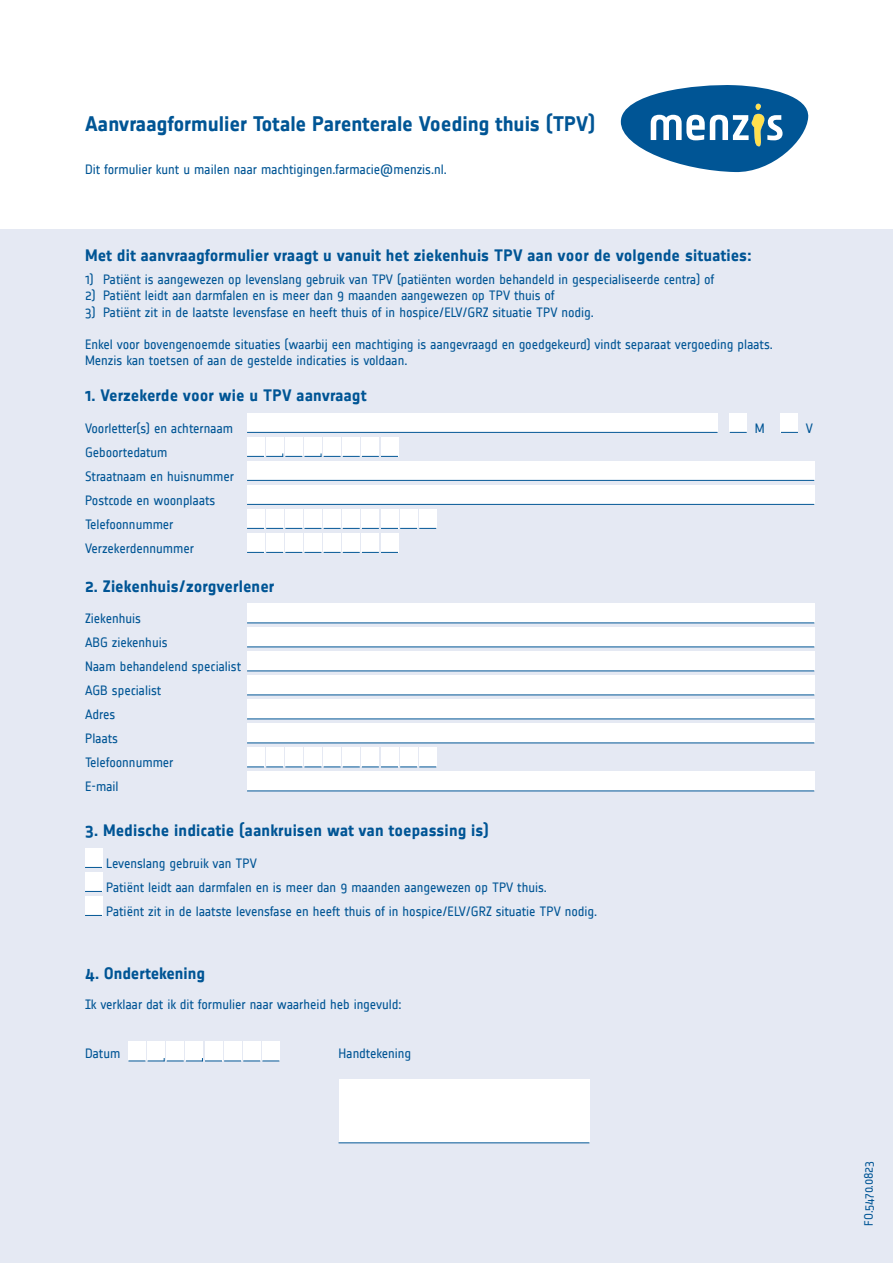
<style>
.page{position:relative;width:893px;height:1263px;background:#fff}
.page>*{position:absolute;margin:0;border:0;box-sizing:border-box;transform-origin:0 0}
.t1{font:700 21px "Notes";letter-spacing:-.005em;color:#005595}
.t2{font:700 16.5px "Notes";letter-spacing:.005em;color:#005595}
.t3{font:13.5px/24px "Notes";letter-spacing:-.005em;color:#005595}
.t4{font:12px "Notes";letter-spacing:-.01em;color:#005595}
</style>
<div class="page">
<div style="left:0;top:230px;width:893px;height:1033px;background:#e5e9f3"></div>
<svg style="left:621px;top:85px;width:187px;height:87px"></svg>
<div style="left:247px;top:413px;width:471px;height:20px;background:#fff"></div>
<hr style="left:247px;top:432px;width:471px;height:1px;background:#005595">
<div style="left:730px;top:413px;width:17px;height:20px;background:#fff"></div>
<svg style="left:730px;top:432px;width:17px;height:1px"></svg>
<div style="left:781px;top:413px;width:17px;height:20px;background:#fff"></div>
<svg style="left:781px;top:432px;width:17px;height:1px"></svg>
<div style="left:247px;top:437px;width:17px;height:20px;background:#fff"></div>
<div style="left:324px;top:437px;width:17px;height:20px;background:#fff"></div>
<div style="left:381px;top:437px;width:17px;height:20px;background:#fff"></div>
<div style="left:285px;top:437px;width:17px;height:20px;background:#fff"></div>
<div style="left:343px;top:437px;width:17px;height:20px;background:#fff"></div>
<div style="left:266px;top:437px;width:17px;height:20px;background:#fff"></div>
<div style="left:304px;top:437px;width:17px;height:20px;background:#fff"></div>
<div style="left:362px;top:437px;width:17px;height:20px;background:#fff"></div>
<svg style="left:247px;top:453px;width:151px;height:4px"></svg>
<div style="left:247px;top:461px;width:567px;height:20px;background:#fff"></div>
<hr style="left:247px;top:480px;width:567px;height:1px;background:#005595">
<div style="left:247px;top:485px;width:567px;height:20px;background:#fff"></div>
<hr style="left:247px;top:504px;width:567px;height:1px;background:#005595">
<div style="left:247px;top:509px;width:17px;height:20px;background:#fff"></div>
<div style="left:266px;top:509px;width:17px;height:20px;background:#fff"></div>
<div style="left:285px;top:509px;width:17px;height:20px;background:#fff"></div>
<div style="left:304px;top:509px;width:17px;height:20px;background:#fff"></div>
<div style="left:324px;top:509px;width:17px;height:20px;background:#fff"></div>
<div style="left:343px;top:509px;width:17px;height:20px;background:#fff"></div>
<div style="left:362px;top:509px;width:17px;height:20px;background:#fff"></div>
<div style="left:381px;top:509px;width:17px;height:20px;background:#fff"></div>
<div style="left:400px;top:509px;width:17px;height:20px;background:#fff"></div>
<div style="left:419px;top:509px;width:17px;height:20px;background:#fff"></div>
<svg style="left:247px;top:528px;width:189px;height:1px"></svg>
<div style="left:247px;top:533px;width:17px;height:20px;background:#fff"></div>
<div style="left:266px;top:533px;width:17px;height:20px;background:#fff"></div>
<div style="left:285px;top:533px;width:17px;height:20px;background:#fff"></div>
<div style="left:304px;top:533px;width:17px;height:20px;background:#fff"></div>
<div style="left:324px;top:533px;width:17px;height:20px;background:#fff"></div>
<div style="left:343px;top:533px;width:17px;height:20px;background:#fff"></div>
<div style="left:362px;top:533px;width:17px;height:20px;background:#fff"></div>
<div style="left:381px;top:533px;width:17px;height:20px;background:#fff"></div>
<svg style="left:247px;top:552px;width:151px;height:1px"></svg>
<div style="left:247px;top:603px;width:567px;height:20px;background:#fff"></div>
<hr style="left:247px;top:622px;width:567px;height:1px;background:#005595">
<div style="left:247px;top:627px;width:567px;height:20px;background:#fff"></div>
<hr style="left:247px;top:646px;width:567px;height:1px;background:#005595">
<div style="left:247px;top:651px;width:567px;height:20px;background:#fff"></div>
<hr style="left:247px;top:670px;width:567px;height:1px;background:#005595">
<div style="left:247px;top:675px;width:567px;height:20px;background:#fff"></div>
<hr style="left:247px;top:694px;width:567px;height:1px;background:#005595">
<div style="left:247px;top:699px;width:567px;height:20px;background:#fff"></div>
<hr style="left:247px;top:718px;width:567px;height:1px;background:#005595">
<div style="left:247px;top:723px;width:567px;height:20px;background:#fff"></div>
<hr style="left:247px;top:742px;width:567px;height:1px;background:#005595">
<div style="left:247px;top:747px;width:17px;height:20px;background:#fff"></div>
<div style="left:266px;top:747px;width:17px;height:20px;background:#fff"></div>
<div style="left:285px;top:747px;width:17px;height:20px;background:#fff"></div>
<div style="left:304px;top:747px;width:17px;height:20px;background:#fff"></div>
<div style="left:324px;top:747px;width:17px;height:20px;background:#fff"></div>
<div style="left:343px;top:747px;width:17px;height:20px;background:#fff"></div>
<div style="left:362px;top:747px;width:17px;height:20px;background:#fff"></div>
<div style="left:381px;top:747px;width:17px;height:20px;background:#fff"></div>
<div style="left:400px;top:747px;width:17px;height:20px;background:#fff"></div>
<div style="left:419px;top:747px;width:17px;height:20px;background:#fff"></div>
<svg style="left:247px;top:766px;width:189px;height:1px"></svg>
<div style="left:247px;top:771px;width:567px;height:20px;background:#fff"></div>
<hr style="left:247px;top:790px;width:567px;height:1px;background:#005595">
<div style="left:85px;top:848px;width:17px;height:20px;background:#fff"></div>
<svg style="left:85px;top:867px;width:17px;height:1px"></svg>
<div style="left:85px;top:872px;width:17px;height:20px;background:#fff"></div>
<svg style="left:85px;top:891px;width:17px;height:1px"></svg>
<div style="left:85px;top:896px;width:17px;height:20px;background:#fff"></div>
<svg style="left:85px;top:915px;width:17px;height:1px"></svg>
<div style="left:128px;top:1041px;width:17px;height:20px;background:#fff"></div>
<div style="left:205px;top:1041px;width:17px;height:20px;background:#fff"></div>
<div style="left:262px;top:1041px;width:17px;height:20px;background:#fff"></div>
<div style="left:167px;top:1041px;width:17px;height:20px;background:#fff"></div>
<div style="left:224px;top:1041px;width:17px;height:20px;background:#fff"></div>
<div style="left:148px;top:1041px;width:17px;height:20px;background:#fff"></div>
<div style="left:186px;top:1041px;width:17px;height:20px;background:#fff"></div>
<div style="left:243px;top:1041px;width:17px;height:20px;background:#fff"></div>
<svg style="left:128px;top:1058px;width:151px;height:3px"></svg>
<div style="left:339px;top:1079px;width:250px;height:64px;background:#fff"></div>
<hr style="left:339px;top:1142px;width:250px;height:1px;background:#005595">
<h1 class="t1" style="left:85px;top:112px;width:512px">Aanvraagformulier Totale Parenterale Voeding thuis (TPV)</h1>
<p class="t3" style="left:85px;top:157px;width:363px">Dit formulier kunt u mailen naar machtigingen.farmacie@menzis.nl.</p>
<p class="t2" style="left:85px;top:245px;width:668px">Met dit aanvraagformulier vraagt u vanuit het ziekenhuis TPV aan voor de volgende situaties:</p>
<p class="t3" style="left:85px;top:268px;width:631px">1) Patiënt is aangewezen op levenslang gebruik van TPV (patiënten worden behandeld in gespecialiseerde centra) of</p>
<p class="t3" style="left:85px;top:284px;width:471px">2) Patiënt leidt aan darmfalen en is meer dan 9 maanden aangewezen op TPV thuis of</p>
<p class="t3" style="left:85px;top:300px;width:510px">3) Patiënt zit in de laatste levensfase en heeft thuis of in hospice/ELV/GRZ situatie TPV nodig.</p>
<p class="t3" style="left:85px;top:336px;width:689px;line-height:16.2px">Enkel voor bovengenoemde situaties (waarbij een machtiging is aangevraagd en goedgekeurd) vindt separaat vergoeding plaats.<br>Menzis kan toetsen of aan de gestelde indicaties is voldaan.</p>
<p class="t2" style="left:85px;top:386px;width:283px">1. Verzekerde voor wie u TPV aanvraagt</p>
<p class="t3" style="left:85px;top:416px;width:150px">Voorletter(s) en achternaam</p>
<p class="t3" style="left:755px;top:416px;width:11px">M</p>
<p class="t3" style="left:806px;top:416px;width:9px">V</p>
<p class="t3" style="left:85px;top:440px;width:150px">Geboortedatum<br>Straatnaam en huisnummer<br>Postcode en woonplaats<br>Telefoonnummer<br>Verzekerdennummer</p>
<p class="t2" style="left:85px;top:577px;width:191px">2. Ziekenhuis/zorgverlener</p>
<p class="t3" style="left:85px;top:607px;width:158px">Ziekenhuis<br>ABG ziekenhuis<br>Naam behandelend specialist<br>AGB specialist<br>Adres<br>Plaats<br>Telefoonnummer<br>E-mail</p>
<p class="t2" style="left:85px;top:821px;width:405px">3. Medische indicatie (aankruisen wat van toepassing is)</p>
<p class="t3" style="left:106px;top:851px;width:492px">Levenslang gebruik van TPV<br>Patiënt leidt aan darmfalen en is meer dan 9 maanden aangewezen op TPV thuis.<br>Patiënt zit in de laatste levensfase en heeft thuis of in hospice/ELV/GRZ situatie TPV nodig.</p>
<p class="t2" style="left:85px;top:964px;width:121px">4. Ondertekening</p>
<p class="t3" style="left:85px;top:992px;width:318px">Ik verklaar dat ik dit formulier naar waarheid heb ingevuld:</p>
<p class="t3" style="left:85px;top:1042px;width:37px">Datum</p>
<p class="t3" style="left:339px;top:1042px;width:74px">Handtekening</p>
<p class="t4" style="left:862px;top:1225px;width:66px;rotate:-90deg">FO.5470.0823</p>
</div>
